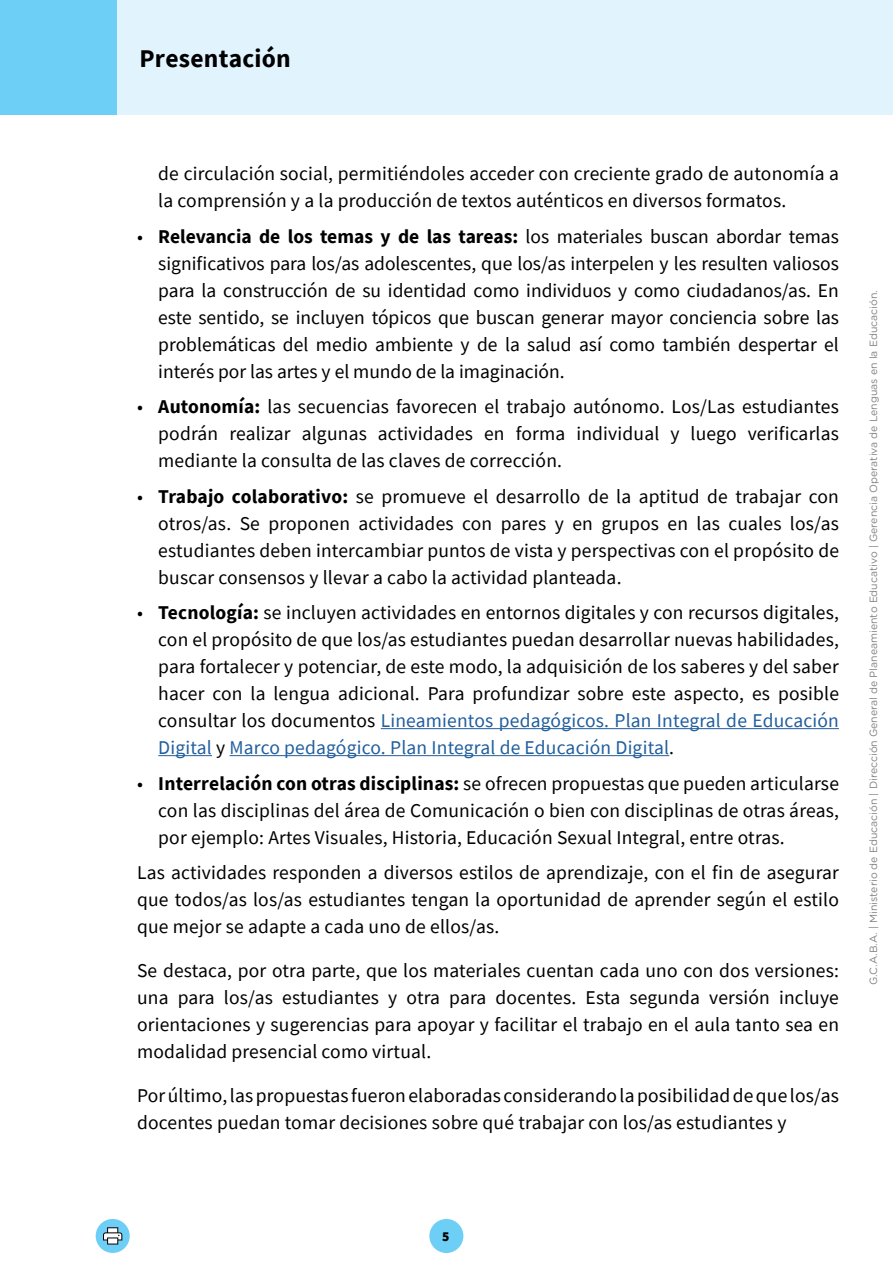
<style>
.page{position:relative;width:893px;height:1263px;background:#fff}
.page>*{position:absolute;margin:0;border:0;box-sizing:border-box;transform-origin:0 0}
.t1{font:700 25.5px "Source Sans Pro";letter-spacing:.01em;color:#000}
.t2{font:19.5px/27px "Source Sans Pro";letter-spacing:.01em;color:#000;text-align:justify}
.t3{font:900 13.5px "Source Sans Pro";color:#000}
.t4{font:10.5px "Gotham Rounded";color:#808285}
.s1{font-weight:700}
.s2{color:#215e9e}
</style>
<div class="page">
<div style="left:117px;top:0;width:776px;height:115px;background:#e1f4fd"></div>
<div style="left:0;top:0;width:117px;height:115px;background:#6dcff6"></div>
<hr style="left:381px;top:728px;width:458px;height:1px;background:#215e9e">
<hr style="left:158px;top:755px;width:54px;height:1px;background:#215e9e">
<hr style="left:230px;top:755px;width:439px;height:1px;background:#215e9e">
<div style="left:429px;top:1219px;width:34px;height:34px;background:#6dcff6;border-radius:50%"></div>
<div style="left:96px;top:1219px;width:34px;height:34px;background:#6dcff6;border-radius:50%"></div>
<svg style="left:103px;top:1227px;width:19px;height:17px"></svg>
<h1 class="t1" style="left:139px;top:41px;width:153px">Presentación</h1>
<p class="t2" style="left:158px;top:160px;width:682px">de circulación social, permitiéndoles acceder con creciente grado de autonomía a la comprensión y a la producción de textos auténticos en diversos formatos.</p>
<p class="t2" style="left:158px;top:222px;width:682px;text-indent:-21px">• <span class="s1">Relevancia de los temas y de las tareas:</span> los materiales buscan abordar temas significativos para los/as adolescentes, que los/as interpelen y les resulten valiosos para la construcción de su identidad como individuos y como ciudadanos/as. En este sentido, se incluyen tópicos que buscan generar mayor conciencia sobre las problemáticas del medio ambiente y de la salud así como también despertar el interés por las artes y el mundo de la imaginación.</p>
<p class="t2" style="left:158px;top:393px;width:682px;text-indent:-21px">• <span class="s1">Autonomía:</span> las secuencias favorecen el trabajo autónomo. Los/Las estudiantes podrán realizar algunas actividades en forma individual y luego verificarlas mediante la consulta de las claves de corrección.</p>
<p class="t2" style="left:158px;top:482px;width:682px;text-indent:-21px">• <span class="s1">Trabajo colaborativo:</span> se promueve el desarrollo de la aptitud de trabajar con otros/as. Se proponen actividades con pares y en grupos en las cuales los/as estudiantes deben intercambiar puntos de vista y perspectivas con el propósito de buscar consensos y llevar a cabo la actividad planteada.</p>
<p class="t2" style="left:158px;top:599px;width:682px;text-indent:-21px">• <span class="s1">Tecnología:</span> se incluyen actividades en entornos digitales y con recursos digitales, con el propósito de que los/as estudiantes puedan desarrollar nuevas habilidades, para fortalecer y potenciar, de este modo, la adquisición de los saberes y del saber hacer con la lengua adicional. Para profundizar sobre este aspecto, es posible consultar los documentos <span class="s2">Lineamientos pedagógicos. Plan Integral de Educación Digital</span> y <span class="s2">Marco pedagógico. Plan Integral de Educación Digital</span>.</p>
<p class="t2" style="left:158px;top:770px;width:682px;text-indent:-21px">• <span class="s1">Interrelación con otras disciplinas:</span> se ofrecen propuestas que pueden articularse con las disciplinas del área de Comunicación o bien con disciplinas de otras áreas, por ejemplo: Artes Visuales, Historia, Educación Sexual Integral, entre otras.</p>
<p class="t2" style="left:137px;top:859px;width:703px">Las actividades responden a diversos estilos de aprendizaje, con el fin de asegurar que todos/as los/as estudiantes tengan la oportunidad de aprender según el estilo que mejor se adapte a cada uno de ellos/as.</p>
<p class="t2" style="left:137px;top:957px;width:703px">Se destaca, por otra parte, que los materiales cuentan cada uno con dos versiones: una para los/as estudiantes y otra para docentes. Esta segunda versión incluye orientaciones y sugerencias para apoyar y facilitar el trabajo en el aula tanto sea en modalidad presencial como virtual.</p>
<p class="t2" style="left:137px;top:1082px;width:703px">Por último, las propuestas fueron elaboradas considerando la posibilidad de que los/as docentes puedan tomar decisiones sobre qué trabajar con los/as estudiantes y</p>
<p class="t4" style="left:866px;top:985px;width:696px;rotate:-90deg">G.C.A.B.A. | Ministerio de Educación | Dirección General de Planeamiento Educativo | Gerencia Operativa de Lenguas en la Educación.</p>
<p class="t3" style="left:442px;top:1227px;width:9px">5</p>
</div>
